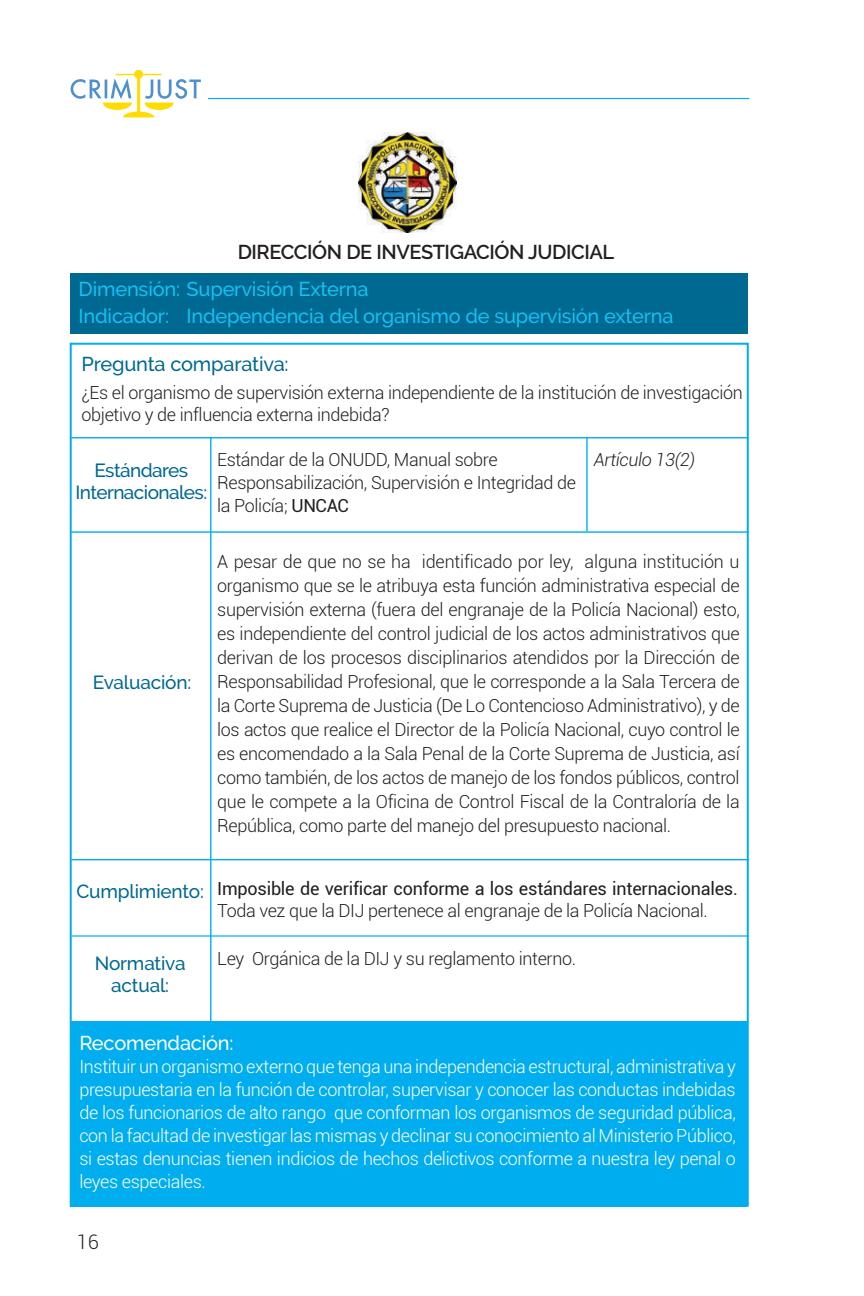
<style>
.page{position:relative;width:864px;height:1296px;background:#fff}
.page>*{position:absolute;margin:0;border:0;box-sizing:border-box;transform-origin:0 0}
.t1{font:500 20px/26.8px "Raleway";letter-spacing:-.01em;color:#15c0f2}
.t2{font:600 20px "Raleway";letter-spacing:-.02em;color:#231f20}
.t3{font:500 20px "Raleway";letter-spacing:-.01em;color:#006991}
.t4{font:500 20px "Raleway";letter-spacing:-.01em;color:#fff}
.t5{font:300 20px "Roboto";color:#231f20}
.t6{font:500 19px/22px "Raleway";letter-spacing:-.015em;color:#006991;text-align:center}
.t7{font:300 18px/24px "Roboto";letter-spacing:-.02em;color:#231f20}
.t8{font:300 18px/23px "Roboto";letter-spacing:-.02em;color:#fff;text-align:justify}
.t9{font:18px "Roboto";letter-spacing:-.015em;color:#231f20}
.t10{font:italic 300 18px "Roboto";letter-spacing:-.02em;color:#231f20}
.s1{font-weight:400}
</style>
<div class="page">
<hr style="left:208px;top:98px;width:541px;height:1px;background:#00aeef">
<svg style="left:71px;top:70px;width:130px;height:47px"></svg>
<div style="left:71px;top:1021px;width:676px;height:186px;background:#00aeef"></div>
<img style="left:359px;top:133px;width:98px;height:99px">
<div style="left:70px;top:274px;width:678px;height:60px;background:#006991"></div>
<hr style="left:210px;top:437px;width:2px;height:586px;background:#00aeef">
<hr style="left:71px;top:531px;width:678px;height:2px;background:#00aeef">
<hr style="left:71px;top:935px;width:678px;height:2px;background:#00aeef">
<hr style="left:71px;top:437px;width:678px;height:1px;background:#00aeef">
<hr style="left:71px;top:859px;width:678px;height:1px;background:#00aeef">
<hr style="left:586px;top:438px;width:2px;height:93px;background:#00aeef">
<p class="t2" style="left:238px;top:241px;width:378px">DIRECCIÓN DE INVESTIGACIÓN JUDICIAL</p>
<p class="t1" style="left:79px;top:276px;width:596px">Dimensión: Supervisión Externa<br>Indicador: Independencia del organismo de supervisión externa</p>
<p class="t3" style="left:82px;top:353px;width:209px">Pregunta comparativa:</p>
<p class="t7" style="left:82px;top:381px;width:663px;line-height:21.6px">¿Es el organismo de supervisión externa independiente de la institución de investigación objetivo y de influencia externa indebida?</p>
<p class="t6" style="left:75px;top:460px;width:133px">Estándares<br>Internacionales:</p>
<p class="t7" style="left:217px;top:447px;width:360px;line-height:23px">Estándar de la ONUDD, Manual sobre<br>Responsabilización, Supervisión e Integridad de la Policía; <span class="s1">UNCAC</span></p>
<p class="t10" style="left:594px;top:447px;width:103px">Artículo 13(2)</p>
<p class="t6" style="left:93px;top:671px;width:100px">Evaluación:</p>
<p class="t7" style="left:217px;top:549px;width:524px;text-align:justify">A pesar de que no se ha identificado por ley, alguna institución u organismo que se le atribuya esta función administrativa especial de supervisión externa (fuera del engranaje de la Policía Nacional) esto, es independiente del control judicial de los actos administrativos que derivan de los procesos disciplinarios atendidos por la Dirección de Responsabilidad Profesional, que le corresponde a la Sala Tercera de la Corte Suprema de Justicia (De Lo Contencioso Administrativo), y de los actos que realice el Director de la Policía Nacional, cuyo control le es encomendado a la Sala Penal de la Corte Suprema de Justicia, así como también, de los actos de manejo de los fondos públicos, control que le compete a la Oficina de Control Fiscal de la Contraloría de la República, como parte del manejo del presupuesto nacional.</p>
<p class="t6" style="left:77px;top:880px;width:129px">Cumplimiento:</p>
<p class="t6" style="left:95px;top:952px;width:92px">Normativa actual:</p>
<p class="t9" style="left:217px;top:876px;width:522px">Imposible de verificar conforme a los estándares internacionales.</p>
<p class="t7" style="left:217px;top:898px;width:492px">Toda vez que la DIJ pertenece al engranaje de la Policía Nacional.</p>
<p class="t7" style="left:217px;top:946px;width:360px">Ley Orgánica de la DIJ y su reglamento interno.</p>
<p class="t4" style="left:79px;top:1031px;width:156px">Recomendación:</p>
<p class="t8" style="left:79px;top:1054px;width:658px">Instituir un organismo externo que tenga una independencia estructural, administrativa y presupuestaria en la función de controlar, supervisar y conocer las conductas indebidas de los funcionarios de alto rango que conforman los organismos de seguridad pública, con la facultad de investigar las mismas y declinar su conocimiento al Ministerio Público, si estas denuncias tienen indicios de hechos delictivos conforme a nuestra ley penal o leyes especiales.</p>
<p class="t5" style="left:77px;top:1228px;width:23px">16</p>
</div>
